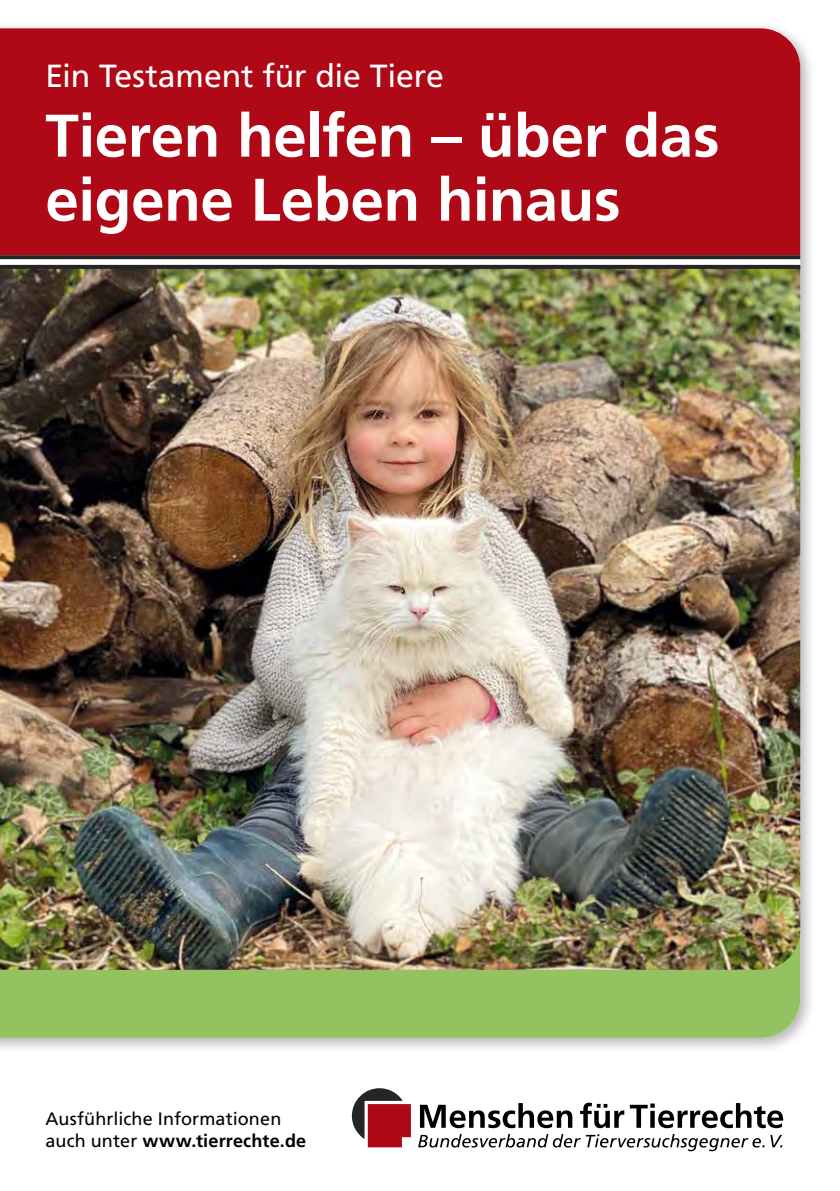
<style>
.page{position:relative;width:840px;height:1191px;background:#fff}
.page>*{position:absolute;margin:0;border:0;box-sizing:border-box;transform-origin:0 0}
.t1{font:700 60px/64px "Frutiger LT Std";letter-spacing:-.005em;color:#fff}
.t2{font:32px "Frutiger LT Std";letter-spacing:-.01em;color:#fff}
.t3{font:18px/22px "Frutiger LT Std";letter-spacing:.005em;color:#000}
.s1{font-weight:700}
</style>
<div class="page">
<div style="left:0;top:20px;width:815px;height:1034px;background:#000;opacity:.3"></div>
<div style="left:0;top:969px;width:799px;height:68px;background:#94c260"></div>
<img style="left:0;top:269px;width:799px;height:700px">
<div style="left:0;top:28px;width:799px;height:227px;background:#af0917"></div>
<svg style="left:0;top:255px;width:799px;height:4px;fill:#252527"></svg>
<hr style="left:0;top:265px;width:799px;height:4px;background:#252527">
<svg style="left:351px;top:1088px;width:59px;height:59px"></svg>
<svg style="left:418px;top:1134px;width:364px;height:17px"></svg>
<svg style="left:420px;top:1102px;width:362px;height:26px"></svg>
<h2 class="t2" style="left:45px;top:57px;width:399px">Ein Testament für die Tiere</h2>
<h1 class="t1" style="left:45px;top:104px;width:675px">Tieren helfen – über das eigene Leben hinaus</h1>
<p class="t3" style="left:45px;top:1108px;width:262px">Ausführliche Informationen auch unter <span class="s1">www.tierrechte.de</span></p>
</div>
